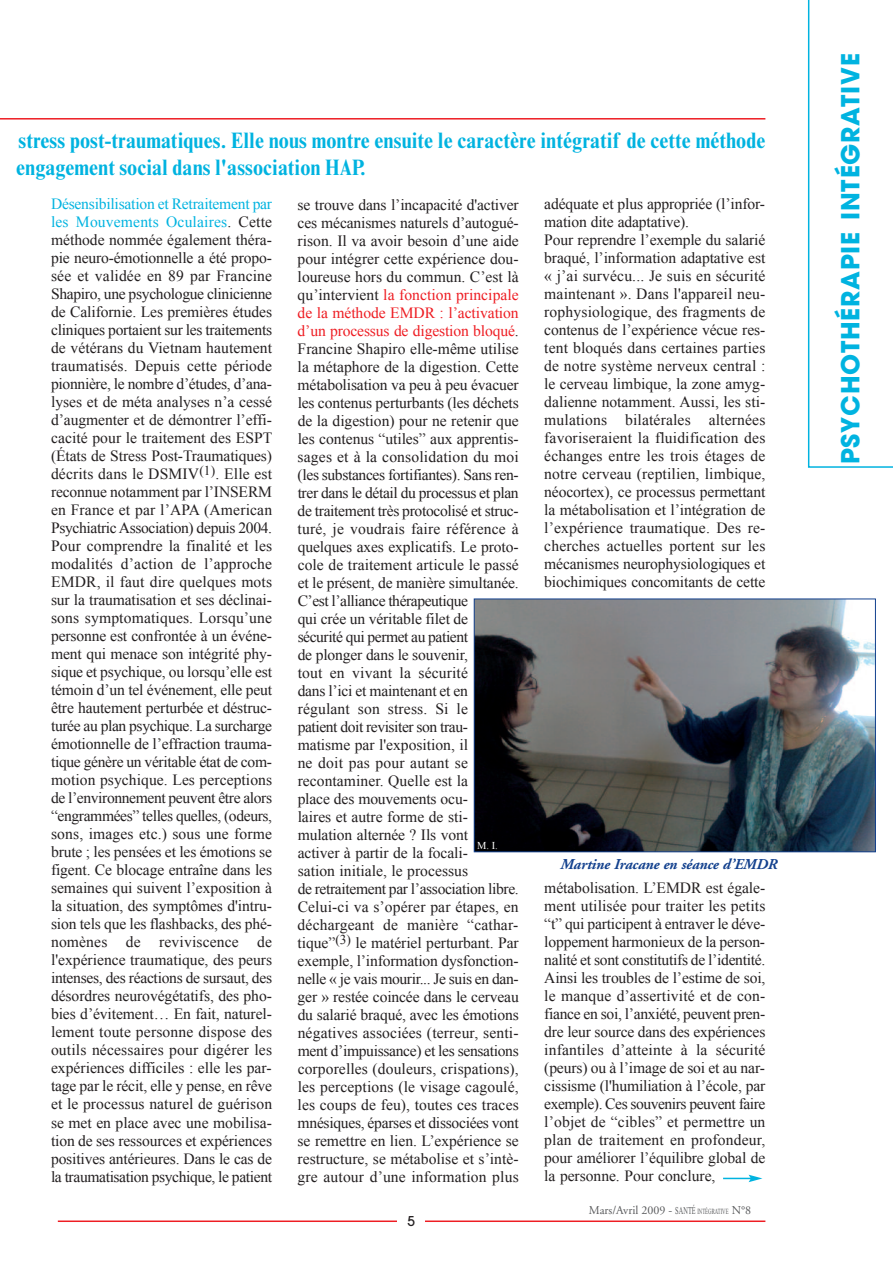
<style>
.page{position:relative;width:893px;height:1263px;background:#fff}
.page>*{position:absolute;margin:0;border:0;box-sizing:border-box;transform-origin:0 0}
.t1{font:700 24.75px "Avant Garde";letter-spacing:.03em;color:#00b3e0}
.t2{font:700 condensed 22.5px/27px "Times New Roman";letter-spacing:.005em;color:#00b3e0}
.t3{font:15.6px/18px "Times New Roman";letter-spacing:-.005em;color:#231f20;text-align:justify}
.t4{font:italic 700 15px "Adobe Garamond";letter-spacing:-.01em;color:#13418e}
.t5{font:500 13.5px "Avant Garde";color:#231f20}
.t6{font:12px "Adobe Garamond";color:#57585a}
.t7{font:10.5px "Times New Roman";color:#fff}
.s1{color:#00b3e0}
.s2{color:#ee1d23}
.s3{font-family:"Times New Roman";font-size:10.5px}
.s4{font-family:"Times New Roman";font-size:7.8px}
</style>
<div class="page">
<svg style="left:808px;top:0;width:85px;height:468px"></svg>
<hr style="left:58px;top:1220px;width:707px;height:2px;background:#ee1d23">
<div style="left:397px;top:1214px;width:28px;height:13px;background:#fff"></div>
<hr style="left:0;top:118px;width:765px;height:2px;background:#ee1d23">
<svg style="left:723px;top:1174px;width:40px;height:8px"></svg>
<img style="left:476px;top:601px;width:398px;height:249px">
<div style="left:474px;top:599px;width:402px;height:253px;border:1px solid #13418e"></div>
<h2 class="t2" style="left:16px;top:130px;width:751px">stress post-traumatiques. Elle nous montre ensuite le caractère intégratif de cette méthode engagement social dans l'association HAP.</h2>
<p class="t3" style="left:51px;top:195px;width:223px"><span class="s1">Désensibilisation et Retraitement par les Mouvements Oculaires</span>. Cette méthode nommée également théra&shy;pie neuro-émotionnelle a été propo&shy;sée et validée en 89 par Francine Shapiro, une psychologue clinicienne de Californie. Les premières études cliniques portaient sur les traitements de vétérans du Vietnam hautement traumatisés. Depuis cette période pionnière, le nombre d’études, d’ana&shy;lyses et de méta analyses n’a cessé d’augmenter et de démontrer l’effi&shy;cacité pour le traitement des ESPT (États de Stress Post-Traumatiques) décrits dans le DSMIV<sup>(1)</sup>. Elle est reconnue notamment par l’INSERM en France et par l’APA (American PsychiatricAssociation) depuis 2004.<br>Pour comprendre la finalité et les modalités d’action de l’approche EMDR, il faut dire quelques mots sur la traumatisation et ses déclinai&shy;sons symptomatiques. Lorsqu’une personne est confrontée à un événe&shy;ment qui menace son intégrité phy&shy;sique et psychique, ou lorsqu’elle est témoin d’un tel événement, elle peut être hautement perturbée et déstruc&shy;turée au plan psychique. La surcharge émotionnelle de l’effraction trauma&shy;tique génère un véritable état de com&shy;motion psychique. Les perceptions de l’environnement peuvent être alors “engrammées” telles quelles, (odeurs, sons, images etc.) sous une forme brute ; les pensées et les émotions se figent. Ce blocage entraîne dans les semaines qui suivent l’exposition à la situation, des symptômes d'intru&shy;sion tels que les flashbacks, des phé&shy;nomènes de reviviscence de l'expérience traumatique, des peurs intenses, des réactions de sursaut, des désordres neurovégétatifs, des pho&shy;bies d’évitement… En fait, naturel&shy;lement toute personne dispose des outils nécessaires pour digérer les expériences difficiles : elle les par&shy;tage par le récit, elle y pense, en rêve et le processus naturel de guérison se met en place avec une mobilisa&shy;tion de ses ressources et expériences positives antérieures. Dans le cas de la traumatisation psychique, le patient</p>
<p class="t3" style="left:298px;top:196px;width:223px;text-align:left">se trouve dans l’incapacité d'activer ces mécanismes naturels d’autogué&shy;rison. Il va avoir besoin d’une aide pour intégrer cette expérience dou&shy;loureuse hors du commun. C’est là qu’intervient <span class="s2">la fonction principale de la méthode EMDR : l’activation d’un processus de digestion bloqué</span>.<br>Francine Shapiro elle-même utilise la métaphore de la digestion. Cette métabolisation va peu à peu évacuer les contenus perturbants (les déchets de la digestion) pour ne retenir que les contenus “utiles” aux apprentis&shy;sages et à la consolidation du moi (les substances fortifiantes). Sans ren&shy;trer dans le détail du processus et plan de traitement très protocolisé et struc&shy;turé, je voudrais faire référence à quelques axes explicatifs. Le proto&shy;cole de traitement articule le passé et le présent, de manière simultanée.<br>C’est l’alliance thérapeutique<br>qui crée un véritable filet de<br>sécurité qui permet au patient<br>de plonger dans le souvenir,<br>tout en vivant la sécurité<br>dans l’ici et maintenant et en régulant son stress. Si le<br>patient doit revisiter son trau&shy;matisme par l'exposition, il<br>ne doit pas pour autant se recontaminer. Quelle est la<br>place des mouvements ocu-<br>laires et autre forme de sti&shy;mulation alternée ? Ils vont<br>activer à partir de la focali-<br>sation initiale, le processus<br>de retraitement par l’association libre.<br>Celui-ci va s’opérer par étapes, en déchargeant de manière “cathar&shy;tique”<sup>(3)</sup> le matériel perturbant. Par exemple, l’information dysfonction&shy;nelle « je vais mourir... Je suis en dan&shy;ger » restée coincée dans le cerveau du salarié braqué, avec les émotions négatives associées (terreur, senti&shy;ment d’impuissance) et les sensations corporelles (douleurs, crispations), les perceptions (le visage cagoulé, les coups de feu), toutes ces traces mnésiques, éparses et dissociées vont se remettre en lien. L’expérience se restructure, se métabolise et s’intè&shy;gre autour d’une information plus</p>
<p class="t3" style="left:544px;top:195px;width:223px;text-align:left">adéquate et plus appropriée (l’infor&shy;mation dite adaptative).<br>Pour reprendre l’exemple du salarié braqué, l’information adaptative est « j’ai survécu... Je suis en sécurité maintenant ». Dans l'appareil neu&shy;rophysiologique, des fragments de contenus de l’expérience vécue res&shy;tent bloqués dans certaines parties de notre système nerveux central : le cerveau limbique, la zone amyg&shy;dalienne notamment. Aussi, les sti&shy;mulations bilatérales alternées favoriseraient la fluidification des échanges entre les trois étages de notre cerveau (reptilien, limbique, néocortex), ce processus permettant la métabolisation et l’intégration de l’expérience traumatique. Des re&shy;cherches actuelles portent sur les mécanismes neurophysiologiques et biochimiques concomitants de cette</p>
<p class="t7" style="left:477px;top:839px;width:22px">M. I.</p>
<p class="t4" style="left:561px;top:858px;width:218px">Martine Iracane en séance d’EMDR</p>
<p class="t3" style="left:544px;top:879px;width:223px">métabolisation. L’EMDR est égale&shy;ment utilisée pour traiter les petits “t” qui participent à entraver le déve&shy;loppement harmonieux de la person&shy;nalité et sont constitutifs de l’identité.<br>Ainsi les troubles de l’estime de soi, le manque d’assertivité et de con&shy;fiance en soi, l’anxiété, peuvent pren&shy;dre leur source dans des expériences infantiles d’atteinte à la sécurité (peurs) ou à l’image de soi et au nar&shy;cissisme (l'humiliation à l’école, par exemple). Ces souvenirs peuvent faire l’objet de “cibles” et permettre un plan de traitement en profondeur, pour améliorer l’équilibre global de la personne. Pour conclure,</p>
<p class="t5" style="left:407px;top:1216px;width:9px">5</p>
<p class="t6" style="left:589px;top:1205px;width:164px">Mars/Avril 2009 - <span class="s3">SANTÉ</span> <span class="s4">INTÉGRATIVE</span> N°8</p>
<h1 class="t1" style="left:841px;top:464px;width:413px;rotate:-90deg">PSYCHOTHÉRAPIE INTÉGRATIVE</h1>
</div>
